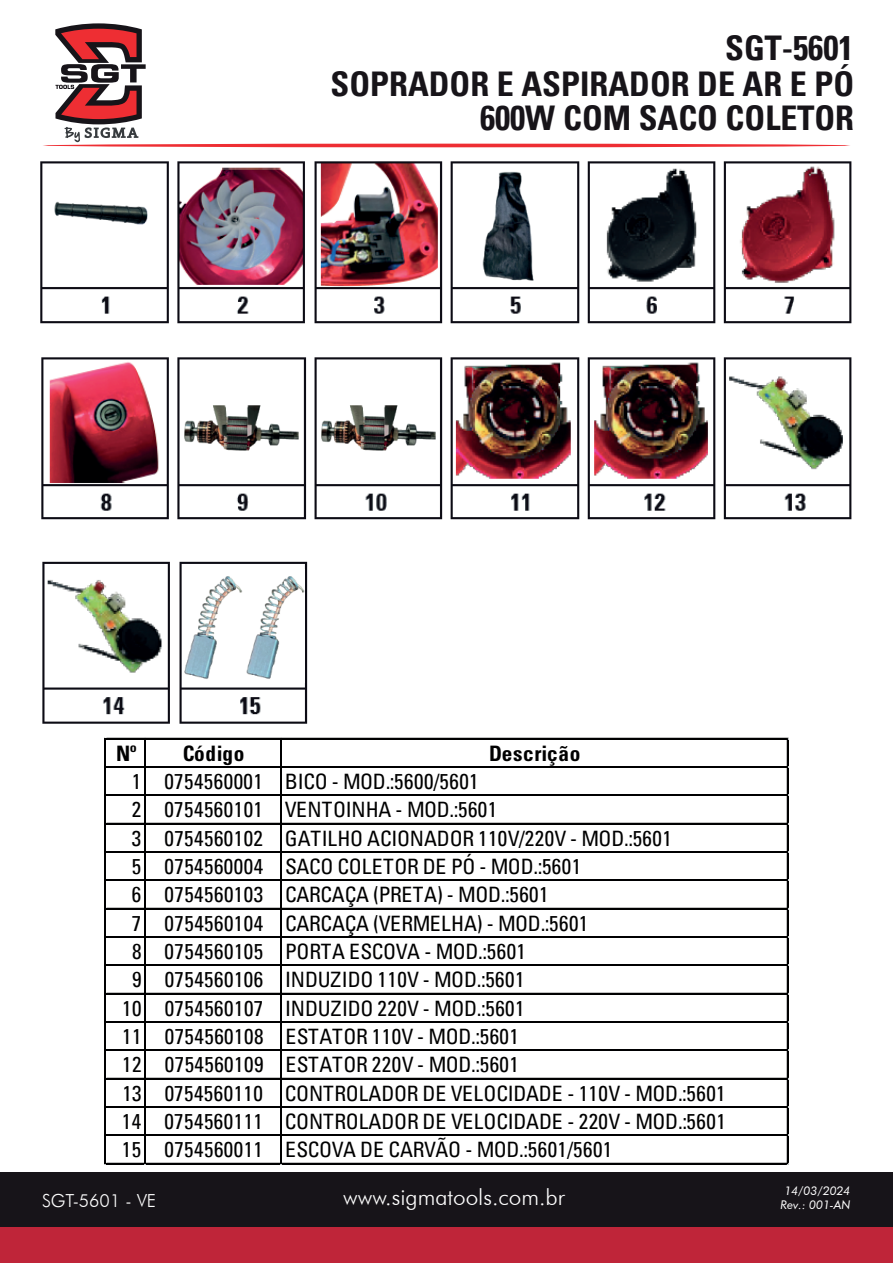
<style>
.page{position:relative;width:893px;height:1263px;background:#fff}
.page>*{position:absolute;margin:0;border:0;box-sizing:border-box;transform-origin:0 0}
.t1{font:700 condensed 34.05px/33.9px "Univers";color:#171419;text-align:right}
.t2{font:300 22.5px "Futura BT";color:#fff}
.t3{font:condensed 21.3px "Univers";letter-spacing:.02em;color:#000001}
.t4{font:700 condensed 21.3px "Univers";letter-spacing:.03em;color:#000001}
.t5{font:300 18px "Futura BT";color:#fff}
.t6{font:italic 12px/14.4px "Futura BT";color:#fff;text-align:center}
</style>
<div class="page">
<div style="left:0;top:1172px;width:893px;height:55px;background:#171419"></div>
<div style="left:0;top:1227px;width:893px;height:36px;background:#bf2539"></div>
<hr style="left:43px;top:144px;width:807px;height:3px;background:#ee2e33;border-radius:50%">
<svg style="left:55px;top:23px;width:91px;height:119px"></svg>
<img style="left:40px;top:161px;width:812px;height:563px">
<img style="left:44px;top:170px;width:122px;height:100px">
<img style="left:480px;top:166px;width:60px;height:118px">
<img style="left:182px;top:401px;width:119px;height:53px">
<img style="left:319px;top:401px;width:119px;height:53px">
<img style="left:183px;top:570px;width:121px;height:113px">
<hr style="left:106px;top:738px;width:682px;height:1px;background:#000001">
<hr style="left:106px;top:766px;width:682px;height:2px;background:#000001">
<hr style="left:106px;top:795px;width:682px;height:1px;background:#000001">
<hr style="left:106px;top:823px;width:682px;height:1px;background:#000001">
<hr style="left:106px;top:851px;width:682px;height:2px;background:#000001">
<hr style="left:106px;top:880px;width:682px;height:1px;background:#000001">
<hr style="left:106px;top:908px;width:682px;height:1px;background:#000001">
<hr style="left:106px;top:936px;width:682px;height:2px;background:#000001">
<hr style="left:106px;top:964px;width:682px;height:2px;background:#000001">
<hr style="left:106px;top:993px;width:682px;height:1px;background:#000001">
<hr style="left:106px;top:1021px;width:682px;height:2px;background:#000001">
<hr style="left:106px;top:1049px;width:682px;height:2px;background:#000001">
<hr style="left:106px;top:1078px;width:682px;height:1px;background:#000001">
<hr style="left:106px;top:1106px;width:682px;height:2px;background:#000001">
<hr style="left:106px;top:1134px;width:682px;height:2px;background:#000001">
<hr style="left:105px;top:738px;width:1px;height:426px;background:#000001">
<hr style="left:144px;top:739px;width:2px;height:425px;background:#000001">
<hr style="left:281px;top:739px;width:1px;height:425px;background:#000001">
<hr style="left:106px;top:1163px;width:682px;height:1px;background:#000001">
<hr style="left:787px;top:739px;width:1px;height:425px;background:#000001">
<h1 class="t1" style="left:725px;top:31px;width:130px">SGT-5601</h1>
<h1 class="t1" style="left:331px;top:67px;width:525px">SOPRADOR E ASPIRADOR DE AR E PÓ<br>600W COM SACO COLETOR</h1>
<p class="t4" style="left:116px;top:740px;width:22px">Nº</p>
<p class="t4" style="left:183px;top:740px;width:63px">Código</p>
<p class="t4" style="left:489px;top:740px;width:93px">Descrição</p>
<p class="t3" style="left:132px;top:767px;width:349px">1 0754560001 BICO - MOD.:5600/5601</p>
<p class="t3" style="left:132px;top:796px;width:367px">2 0754560101 VENTOINHA - MOD.:5601</p>
<p class="t3" style="left:132px;top:824px;width:542px">3 0754560102 GATILHO ACIONADOR 110V/220V - MOD.:5601</p>
<p class="t3" style="left:132px;top:852px;width:451px">5 0754560004 SACO COLETOR DE PÓ - MOD.:5601</p>
<p class="t3" style="left:132px;top:881px;width:418px">6 0754560103 CARCAÇA (PRETA) - MOD.:5601</p>
<p class="t3" style="left:132px;top:909px;width:458px">7 0754560104 CARCAÇA (VERMELHA) - MOD.:5601</p>
<p class="t3" style="left:132px;top:937px;width:395px">8 0754560105 PORTA ESCOVA - MOD.:5601</p>
<p class="t3" style="left:132px;top:966px;width:394px">9 0754560106 INDUZIDO 110V - MOD.:5601</p>
<p class="t3" style="left:122px;top:994px;width:404px">10 0754560107 INDUZIDO 220V - MOD.:5601</p>
<p class="t3" style="left:122px;top:1022px;width:398px">11 0754560108 ESTATOR 110V - MOD.:5601</p>
<p class="t3" style="left:122px;top:1051px;width:398px">12 0754560109 ESTATOR 220V - MOD.:5601</p>
<p class="t3" style="left:122px;top:1079px;width:605px">13 0754560110 CONTROLADOR DE VELOCIDADE - 110V - MOD.:5601</p>
<p class="t3" style="left:122px;top:1107px;width:605px">14 0754560111 CONTROLADOR DE VELOCIDADE - 220V - MOD.:5601</p>
<p class="t3" style="left:122px;top:1136px;width:492px">15 0754560011 ESCOVA DE CARVÃO - MOD.:5601/5601</p>
<p class="t5" style="left:42px;top:1190px;width:116px">SGT-5601 - VE</p>
<p class="t2" style="left:343px;top:1184px;width:223px">www.sigmatools.com.br</p>
<p class="t6" style="left:781px;top:1183px;width:71px">14/03/2024<br>Rev.: 001-AN</p>
</div>
